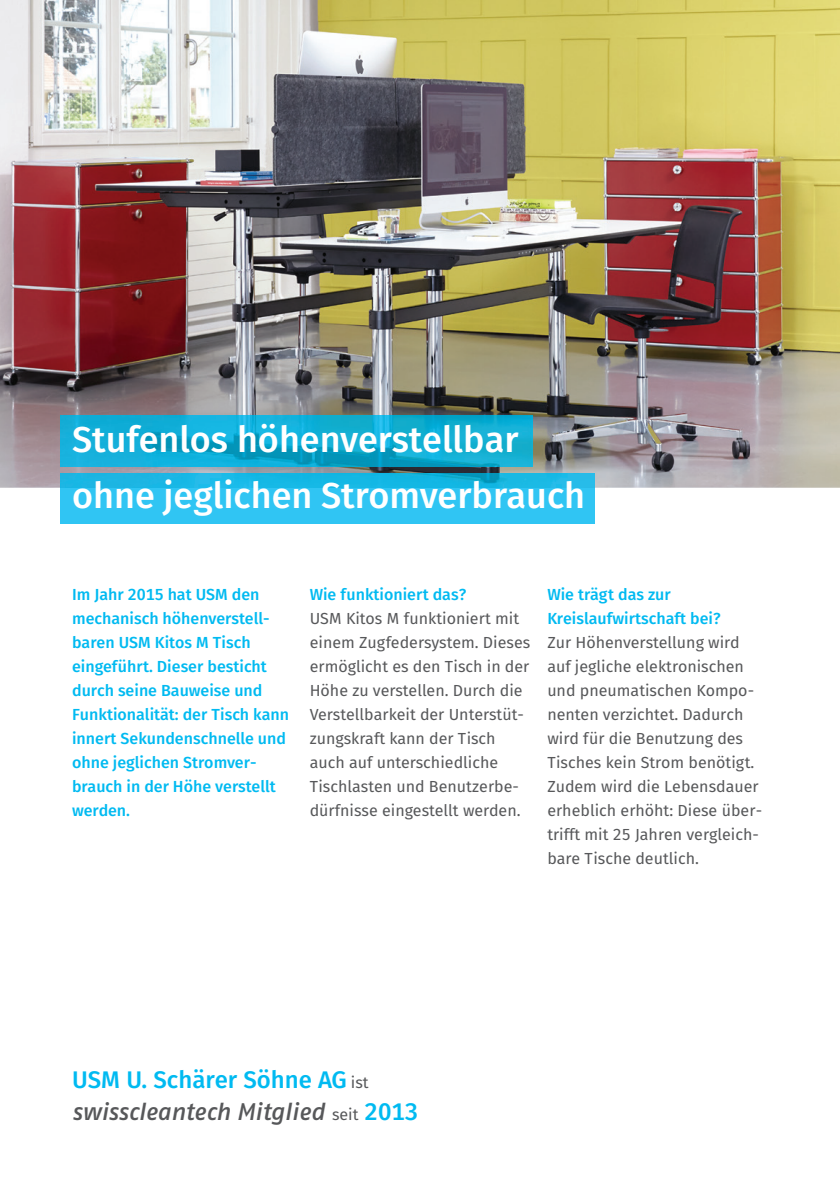
<style>
.page{position:relative;width:840px;height:1191px;background:#fff}
.page>*{position:absolute;margin:0;border:0;box-sizing:border-box;transform-origin:0 0}
.t1{font:500 36px/56px "Fira Sans";color:#fff}
.t2{font:italic 500 24px "Fago OT";color:#57585a}
.t3{font:500 24px "Fira Sans";color:#00baf1}
.t4{font:16px/24px "Fira Sans";color:#57585a}
.t5{font:500 16px/24px "Fira Sans";color:#00baf1}
.s1{font-weight:400;font-size:16px;color:#57585a}
.s2{font-family:"Fira Sans";font-weight:400;font-style:normal;font-size:16px}
.s3{font-family:"Fira Sans";font-style:normal;color:#00baf1}
</style>
<div class="page">
<img style="left:0;top:0;width:839px;height:488px">
<img style="left:61px;top:416px;width:471px;height:51px">
<div style="left:61px;top:488px;width:533px;height:36px;background:#30c5f3"></div>
<img style="left:61px;top:473px;width:533px;height:15px">
<h1 class="t1" style="left:72px;top:411px;width:514px">Stufenlos höhenverstellbar ohne jeglichen Stromverbrauch</h1>
<p class="t5" style="left:72px;top:582px;width:218px">Im Jahr 2015 hat USM den mechanisch höhenverstell&shy;baren USM Kitos M Tisch eingeführt. Dieser besticht durch seine Bauweise und<br>Funktionalität: der Tisch kann innert Sekundenschnelle und ohne jeglichen Stromver&shy;brauch in der Höhe verstellt werden.</p>
<p class="t5" style="left:309px;top:582px;width:158px">Wie funktioniert das?</p>
<p class="t4" style="left:309px;top:606px;width:222px">USM Kitos M funktioniert mit einem Zugfedersystem. Dieses ermöglicht es den Tisch in der<br>Höhe zu verstellen. Durch die<br>Verstellbarkeit der Unterstüt&shy;zungskraft kann der Tisch auch auf unterschiedliche<br>Tischlasten und Benutzerbe&shy;dürfnisse eingestellt werden.</p>
<p class="t5" style="left:547px;top:582px;width:175px">Wie trägt das zur<br>Kreislaufwirtschaft bei?</p>
<p class="t4" style="left:547px;top:630px;width:216px">Zur Höhenverstellung wird auf jegliche elektronischen und pneumatischen Kompo&shy;nenten verzichtet. Dadurch wird für die Benutzung des<br>Tisches kein Strom benötigt.<br>Zudem wird die Lebensdauer erheblich erhöht: Diese über&shy;trifft mit 25 Jahren vergleich&shy;bare Tische deutlich.</p>
<h2 class="t3" style="left:72px;top:1062px;width:298px">USM U. Schärer Söhne AG <span class="s1">ist</span></h2>
<h2 class="t2" style="left:72px;top:1097px;width:347px">swisscleantech Mitglied <span class="s2">seit</span> <span class="s3">2013</span></h2>
</div>
